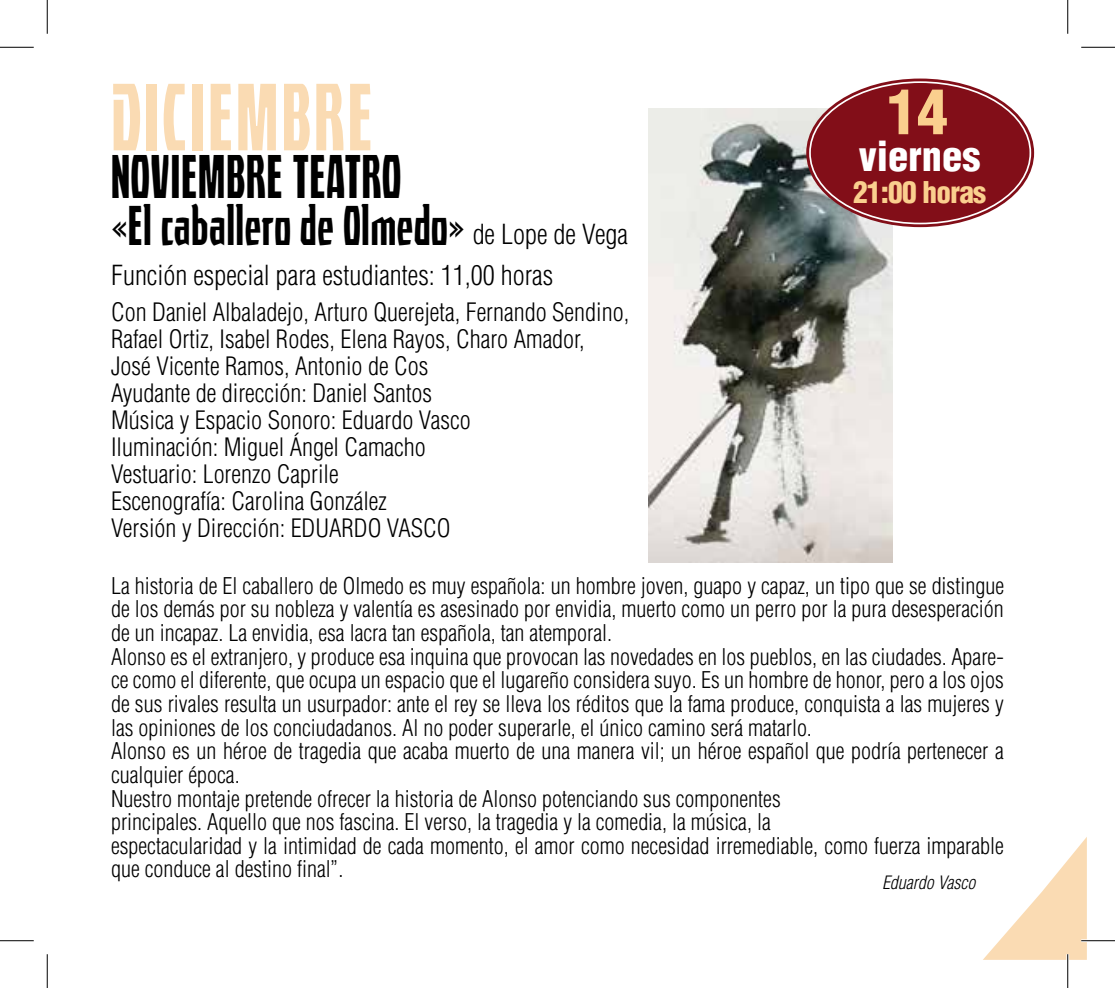
<style>
.page{position:relative;width:1115px;height:988px;background:#fff}
.page>*{position:absolute;margin:0;border:0;box-sizing:border-box;transform-origin:0 0}
.t1{font:76.5px "Quasix";letter-spacing:.05em;color:#fadbb3}
.t2{font:900 condensed 60.75px "Helvetica LT Std";color:#facf8e}
.t3{font:49.5px "Quasix";letter-spacing:.025em;color:#000}
.t4{font:45px "Quasix";letter-spacing:.025em;color:#000}
.t5{font:900 condensed 40.5px "Helvetica LT Std";color:#fff}
.t6{font:900 condensed 29.25px "Helvetica LT Std";letter-spacing:-.025em;color:#facf8e}
.t7{font:300 condensed 27px "Helvetica LT Std";color:#000}
.t8{font:300 condensed 24.75px/27px "Helvetica LT Std";color:#000}
.t9{font:300 condensed 22.5px/23.6px "Helvetica LT Std";color:#000}
.t10{font:italic 300 condensed 18px "Helvetica LT Std";color:#000}
</style>
<div class="page">
<svg style="left:983px;top:837px;width:104px;height:122px"></svg>
<img style="left:648px;top:108px;width:244px;height:455px">
<div style="left:806px;top:79px;width:228px;height:148px;background:#820e18;border-radius:50%"></div>
<hr style="left:1081px;top:939px;width:34px;height:3px;background:#fff">
<hr style="left:1066px;top:954px;width:3px;height:33px;background:#fff">
<hr style="left:0;top:47px;width:34px;height:1px;background:#000">
<hr style="left:1081px;top:47px;width:34px;height:1px;background:#000">
<hr style="left:0;top:940px;width:34px;height:1px;background:#000">
<hr style="left:1081px;top:940px;width:34px;height:1px;background:#000">
<hr style="left:47px;top:0;width:1px;height:34px;background:#000">
<hr style="left:47px;top:954px;width:1px;height:33px;background:#000">
<hr style="left:1067px;top:0;width:1px;height:34px;background:#000">
<hr style="left:1067px;top:954px;width:1px;height:33px;background:#000">
<h1 class="t1" style="left:111px;top:74px;width:262px">DICIEMBRE</h1>
<h3 class="t3" style="left:111px;top:148px;width:291px">NOVIEMBRE TEATRO</h3>
<h3 class="t4" style="left:111px;top:200px;width:355px">«El caballero de Olmedo»</h3>
<p class="t7" style="left:111px;top:258px;width:444px">Función especial para estudiantes: 11,00 horas</p>
<p class="t8" style="left:111px;top:298px;width:520px">Con Daniel Albaladejo, Arturo Querejeta, Fernando Sendino, Rafael Ortiz, Isabel Rodes, Elena Rayos, Charo Amador, José Vicente Ramos, Antonio de Cos<br>Ayudante de dirección: Daniel Santos<br>Música y Espacio Sonoro: Eduardo Vasco<br>Iluminación: Miguel Ángel Camacho<br>Vestuario: Lorenzo Caprile<br>Escenografía: Carolina González<br>Versión y Dirección: EDUARDO VASCO</p>
<p class="t9" style="left:111px;top:573px;width:895px">La historia de El caballero de Olmedo es muy española: un hombre joven, guapo y capaz, un tipo que se distingue de los demás por su nobleza y valentía es asesinado por envidia, muerto como un perro por la pura desesperación de un incapaz. La envidia, esa lacra tan española, tan atemporal.<br>Alonso es el extranjero, y produce esa inquina que provocan las novedades en los pueblos, en las ciudades. Apare&shy;ce como el diferente, que ocupa un espacio que el lugareño considera suyo. Es un hombre de honor, pero a los ojos de sus rivales resulta un usurpador: ante el rey se lleva los réditos que la fama produce, conquista a las mujeres y las opiniones de los conciudadanos. Al no poder superarle, el único camino será matarlo.<br>Alonso es un héroe de tragedia que acaba muerto de una manera vil; un héroe español que podría pertenecer a cualquier época.<br>Nuestro montaje pretende ofrecer la historia de Alonso potenciando sus componentes<br>principales. Aquello que nos fascina. El verso, la tragedia y la comedia, la música, la<br>espectacularidad y la intimidad de cada momento, el amor como necesidad irremediable, como fuerza imparable que conduce al destino final”.</p>
<h2 class="t2" style="left:887px;top:73px;width:62px">14</h2>
<h3 class="t5" style="left:859px;top:131px;width:123px">viernes</h3>
<h3 class="t6" style="left:853px;top:174px;width:135px">21:00 horas</h3>
<p class="t7" style="left:473px;top:217px;width:157px">de Lope de Vega</p>
<p class="t10" style="left:882px;top:870px;width:95px">Eduardo Vasco</p>
</div>
